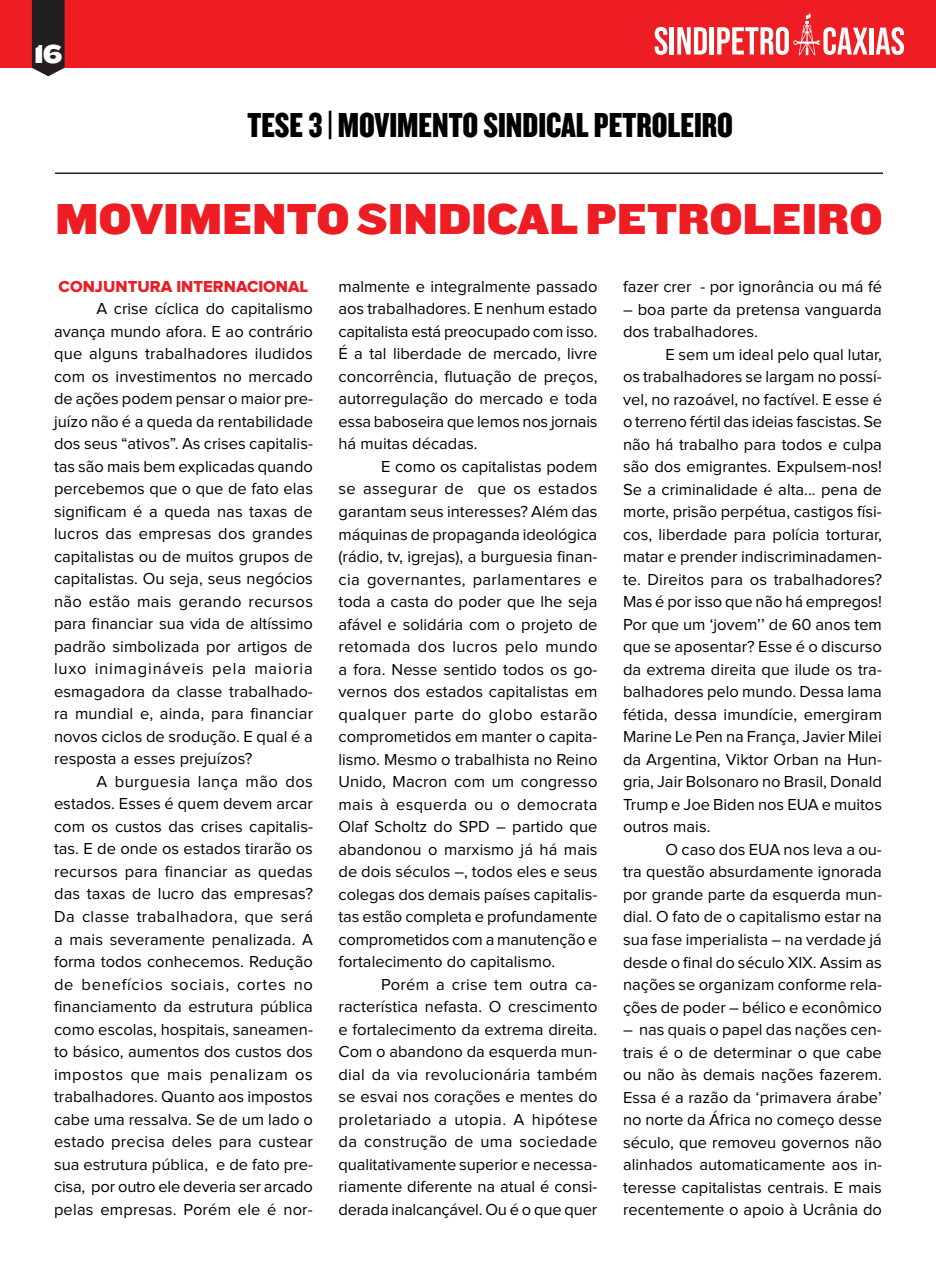
<style>
.page{position:relative;width:936px;height:1276px;background:#fff}
.page>*{position:absolute;margin:0;border:0;box-sizing:border-box;transform-origin:0 0}
.t1{font:45px "Knockout HTF72 Full Cruiserwt";letter-spacing:-.005em;color:#ee1d23}
.t2{font:36px "Knockout HTF69 Full Liteweight";color:#000001}
.t3{font:27px "Knockout HTF73 Full Heviweight";color:#fff}
.t4{font:16.5px/22.5px "Proxima Nova";color:#000001;text-align:justify}
.t5{font:16.5px "Proxima Nova Extrabld";color:#eb1d25}
</style>
<div class="page">
<div style="left:0;top:0;width:935px;height:68px;background:#ee1d23"></div>
<svg style="left:32px;top:0;width:33px;height:76px;background:#302a2b"></svg>
<svg style="left:654px;top:27px;width:13px;height:28px"></svg>
<div style="left:669px;top:27px;width:5px;height:27px;background:#fff"></div>
<svg style="left:677px;top:27px;width:29px;height:27px"></svg>
<div style="left:709px;top:27px;width:5px;height:27px;background:#fff"></div>
<hr style="left:869px;top:28px;width:4px;height:26px;background:#fff">
<svg style="left:875px;top:27px;width:29px;height:28px"></svg>
<svg style="left:717px;top:13px;width:150px;height:42px"></svg>
<hr style="left:55px;top:172px;width:827px;height:2px;background:#231f20">
<h3 class="t3" style="left:33px;top:39px;width:31px">16</h3>
<h2 class="t2" style="left:247px;top:106px;width:487px">TESE 3 | MOVIMENTO SINDICAL PETROLEIRO</h2>
<h1 class="t1" style="left:55px;top:195px;width:829px">MOVIMENTO SINDICAL PETROLEIRO</h1>
<p class="t5" style="left:59px;top:277px;width:251px">CONJUNTURA INTERNACIONAL</p>
<p class="t4" style="left:54px;top:298px;width:260px;text-indent:43px">A crise cíclica do capitalismo avança mundo afora. E ao contrário que alguns trabalhadores iludidos com os investimentos no mercado de ações podem pensar o maior pre&shy;juízo não é a queda da rentabilidade dos seus “ativos”. As crises capitalis&shy;tas são mais bem explicadas quando percebemos que o que de fato elas significam é a queda nas taxas de lucros das empresas dos grandes capitalistas ou de muitos grupos de capitalistas. Ou seja, seus negócios não estão mais gerando recursos para financiar sua vida de altíssimo padrão simbolizada por artigos de luxo inimagináveis pela maioria esmagadora da classe trabalhado&shy;ra mundial e, ainda, para financiar novos ciclos de srodução. E qual é a resposta a esses prejuízos?</p>
<p class="t4" style="left:54px;top:771px;width:260px;text-indent:43px">A burguesia lança mão dos estados. Esses é quem devem arcar com os custos das crises capitalis&shy;tas. E de onde os estados tirarão os recursos para financiar as quedas das taxas de lucro das empresas?<br>Da classe trabalhadora, que será a mais severamente penalizada. A forma todos conhecemos. Redução de benefícios sociais, cortes no financiamento da estrutura pública como escolas, hospitais, saneamen&shy;to básico, aumentos dos custos dos impostos que mais penalizam os trabalhadores. Quanto aos impostos cabe uma ressalva. Se de um lado o estado precisa deles para custear sua estrutura pública, e de fato pre&shy;cisa, por outro ele deveria ser arcado pelas empresas. Porém ele é nor-</p>
<p class="t4" style="left:338px;top:276px;width:260px">malmente e integralmente passado aos trabalhadores. E nenhum estado capitalista está preocupado com isso.<br>É a tal liberdade de mercado, livre concorrência, flutuação de preços, autorregulação do mercado e toda essa baboseira que lemos nos jornais há muitas décadas.</p>
<p class="t4" style="left:338px;top:456px;width:260px;text-indent:43px">E como os capitalistas podem se assegurar de que os estados garantam seus interesses? Além das máquinas de propaganda ideológica (rádio, tv, igrejas), a burguesia finan&shy;cia governantes, parlamentares e toda a casta do poder que lhe seja afável e solidária com o projeto de retomada dos lucros pelo mundo a fora. Nesse sentido todos os go&shy;vernos dos estados capitalistas em qualquer parte do globo estarão comprometidos em manter o capita&shy;lismo. Mesmo o trabalhista no Reino Unido, Macron com um congresso mais à esquerda ou o democrata Olaf Scholtz do SPD – partido que abandonou o marxismo já há mais de dois séculos –, todos eles e seus colegas dos demais países capitalis&shy;tas estão completa e profundamente comprometidos com a manutenção e fortalecimento do capitalismo.</p>
<p class="t4" style="left:338px;top:973px;width:260px;text-indent:43px">Porém a crise tem outra ca&shy;racterística nefasta. O crescimento e fortalecimento da extrema direita.<br>Com o abandono da esquerda mun&shy;dial da via revolucionária também se esvai nos corações e mentes do proletariado a utopia. A hipótese da construção de uma sociedade qualitativamente superior e necessa&shy;riamente diferente na atual é consi&shy;derada inalcançável. Ou é o que quer</p>
<p class="t4" style="left:623px;top:276px;width:260px">fazer crer - por ignorância ou má fé</p>
<p class="t4" style="left:623px;top:299px;width:260px">– boa parte da pretensa vanguarda dos trabalhadores.</p>
<p class="t4" style="left:623px;top:344px;width:261px;text-indent:43px">E sem um ideal pelo qual lutar, os trabalhadores se largam no possí&shy;vel, no razoável, no factível. E esse é o terreno fértil das ideias fascistas. Se não há trabalho para todos e culpa são dos emigrantes. Expulsem-nos!<br>Se a criminalidade é alta... pena de morte, prisão perpétua, castigos físi&shy;cos, liberdade para polícia torturar, matar e prender indiscriminadamen&shy;te. Direitos para os trabalhadores?<br>Mas é por isso que não há empregos!<br>Por que um ‘jovem’’ de 60 anos tem que se aposentar? Esse é o discurso da extrema direita que ilude os tra&shy;balhadores pelo mundo. Dessa lama fétida, dessa imundície, emergiram Marine Le Pen na França, Javier Milei da Argentina, Viktor Orban na Hun&shy;gria, Jair Bolsonaro no Brasil, Donald Trump e Joe Biden nos EUA e muitos outros mais.</p>
<p class="t4" style="left:623px;top:839px;width:260px;text-indent:43px">O caso dos EUA nos leva a ou&shy;tra questão absurdamente ignorada por grande parte da esquerda mun&shy;dial. O fato de o capitalismo estar na sua fase imperialista – na verdade já desde o final do século XIX. Assim as nações se organizam conforme rela&shy;ções de poder – bélico e econômico</p>
<p class="t4" style="left:623px;top:1019px;width:260px">– nas quais o papel das nações cen&shy;trais é o de determinar o que cabe ou não às demais nações fazerem.<br>Essa é a razão da ‘primavera árabe’ no norte da África no começo desse século, que removeu governos não alinhados automaticamente aos in&shy;teresse capitalistas centrais. E mais recentemente o apoio à Ucrânia do</p>
</div>
